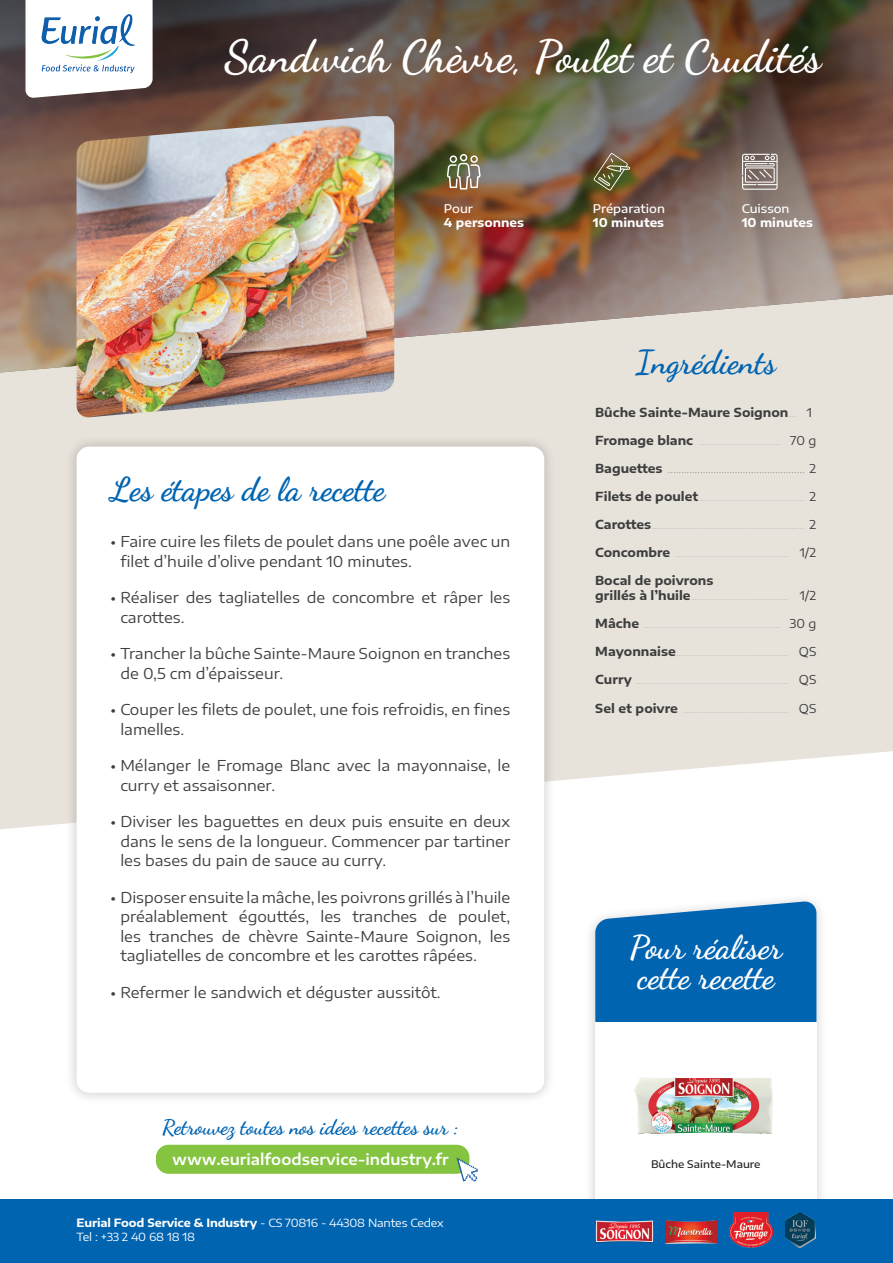
<style>
.page{position:relative;width:893px;height:1263px;background:#fff}
.page>*{position:absolute;margin:0;border:0;box-sizing:border-box;transform-origin:0 0}
.t1{font:700 45px "Dancing Script";color:#fff}
.t2{font:700 33px "Dancing Script";color:#0164b1}
.t3{font:700 33px/30px "Dancing Script";color:#fff}
.t4{font:700 21px "Dancing Script";color:#0164b1}
.t5{font:15px/19.5px "Encode Sans Expanded";color:#3e3e3f}
.t6{font:600 15px "Encode Sans Expanded";color:#fff}
.t7{font:100 12.3px "Encode Sans Expanded";color:#939598}
.t8{font:700 12.3px/15.3px "Encode Sans Expanded";color:#3e3e3f}
.t9{font:100 12.3px "Encode Sans Expanded";color:#3e3e3f}
.t10{font:700 12px "Encode Sans Expanded";color:#fff}
.t11{font:500 12px "Encode Sans Expanded";color:#fff}
.t12{font:11.25px/13.5px "Encode Sans Expanded";letter-spacing:-.015em;color:#fff}
.t13{font:500 10.5px "Encode Sans Expanded";color:#231f20}
.s1{font-weight:700}
.s2{font-weight:100;color:#939598}
.s3{font-weight:400}
.s4{font-weight:700;color:#3e3e3f}
.s5{font-weight:400;color:#3e3e3f}
</style>
<div class="page">
<svg style="left:590px;top:899px;width:231px;height:300px;fill:#f0f0f0"></svg>
<svg style="left:595px;top:900px;width:221px;height:122px;background:#1670b7"></svg>
<div style="left:595px;top:1022px;width:221px;height:208px;background:#fff"></div>
<svg style="left:0;top:374px;width:893px;height:455px;background:#e9e6de"></svg>
<img style="left:0;top:0;width:893px;height:374px">
<div style="left:65px;top:435px;width:491px;height:669px;background:#231f20;opacity:.25"></div>
<div style="left:77px;top:446px;width:467px;height:647px;background:#fff;border-radius:13px"></div>
<div style="left:0;top:1199px;width:893px;height:64px;background:#0164b1"></div>
<img style="left:77px;top:116px;width:317px;height:302px">
<svg style="left:26px;top:0;width:127px;height:98px"></svg>
<img style="left:40px;top:13px;width:97px;height:61px">
<img style="left:590px;top:1197px;width:64px;height:46px">
<img style="left:666px;top:1220px;width:50px;height:23px">
<img style="left:730px;top:1212px;width:42px;height:35px">
<img style="left:785px;top:1212px;width:30px;height:35px">
<svg style="left:742px;top:154px;width:36px;height:36px"></svg>
<svg style="left:593px;top:153px;width:38px;height:38px"></svg>
<svg style="left:447px;top:154px;width:34px;height:36px"></svg>
<div style="left:156px;top:1145px;width:313px;height:29px;background:#84c440;border-radius:13px"></div>
<svg style="left:457px;top:1158px;width:21px;height:23px"></svg>
<img style="left:634px;top:1077px;width:139px;height:57px">
<h1 class="t1" style="left:224px;top:28px;width:598px">Sandwich Chèvre, Poulet et Crudités</h1>
<p class="t11" style="left:444px;top:200px;width:31px">Pour</p>
<p class="t10" style="left:444px;top:213px;width:81px">4 personnes</p>
<h2 class="t2" style="left:111px;top:469px;width:276px">Les étapes de la recette</h2>
<p class="t5" style="left:120px;top:531px;width:391px;text-indent:-10px">• Faire cuire les filets de poulet dans une poêle avec un filet d’huile d’olive pendant 10 minutes.</p>
<p class="t5" style="left:120px;top:587px;width:391px;text-indent:-10px">• Réaliser des tagliatelles de concombre et râper les carottes.</p>
<p class="t5" style="left:120px;top:643px;width:391px;text-indent:-10px">• Trancher la bûche Sainte-Maure Soignon en tranches de 0,5 cm d’épaisseur.</p>
<p class="t5" style="left:120px;top:699px;width:391px;text-indent:-10px">• Couper les filets de poulet, une fois refroidis, en fines lamelles.</p>
<p class="t5" style="left:120px;top:755px;width:391px;text-indent:-10px">• Mélanger le Fromage Blanc avec la mayonnaise, le curry et assaisonner.</p>
<p class="t5" style="left:120px;top:811px;width:391px;text-align:justify;text-indent:-10px">• Diviser les baguettes en deux puis ensuite en deux dans le sens de la longueur. Commencer par tartiner les bases du pain de sauce au curry.</p>
<p class="t5" style="left:120px;top:886px;width:391px;text-align:justify;text-indent:-10px">• Disposer ensuite la mâche, les poivrons grillés à l’huile préalablement égouttés, les tranches de poulet, les tranches de chèvre Sainte-Maure Soignon, les tagliatelles de concombre et les carottes râpées.</p>
<p class="t5" style="left:111px;top:981px;width:332px">• Refermer le sandwich et déguster aussitôt.</p>
<h3 class="t4" style="left:162px;top:1114px;width:298px">Retrouvez toutes nos idées recettes sur :</h3>
<p class="t6" style="left:172px;top:1148px;width:278px">www.eurialfoodservice-industry.fr</p>
<p class="t12" style="left:77px;top:1215px;width:369px"><span class="s1">Eurial Food Service &amp; Industry</span> - CS 70816 - 44308 Nantes Cedex<br>Tel : +33 2 40 68 18 18</p>
<p class="t11" style="left:593px;top:200px;width:74px">Préparation</p>
<p class="t10" style="left:593px;top:213px;width:73px">10 minutes</p>
<p class="t11" style="left:742px;top:200px;width:49px">Cuisson</p>
<p class="t10" style="left:742px;top:213px;width:73px">10 minutes</p>
<h2 class="t2" style="left:636px;top:341px;width:142px">Ingrédients</h2>
<p class="t8" style="left:595px;top:403px;width:218px">Bûche Sainte-Maure Soignon<span class="s2">…</span> <span class="s3">1</span></p>
<p class="t8" style="left:595px;top:432px;width:223px">Fromage blanc <span class="s2">…………………………</span> <span class="s3">70 g</span></p>
<p class="t9" style="left:595px;top:460px;width:223px"><span class="s1">Baguettes</span> …………………………………………… <span class="s3">2</span></p>
<p class="t8" style="left:595px;top:488px;width:223px">Filets de poulet<span class="s2">…………………………………</span> <span class="s3">2</span></p>
<p class="t7" style="left:595px;top:516px;width:223px"><span class="s4">Carottes</span>………………………………………………… <span class="s5">2</span></p>
<p class="t7" style="left:595px;top:544px;width:223px"><span class="s4">Concombre</span> …………………………………… <span class="s5">1/2</span></p>
<p class="t8" style="left:595px;top:572px;width:223px">Bocal de poivrons<br>grillés à l’huile<span class="s2">………………………………</span> <span class="s3">1/2</span></p>
<p class="t7" style="left:595px;top:615px;width:223px"><span class="s4">Mâche</span> …………………………………………… <span class="s5">30 g</span></p>
<p class="t7" style="left:595px;top:643px;width:223px"><span class="s4">Mayonnaise</span>…………………………………… <span class="s5">QS</span></p>
<p class="t7" style="left:595px;top:671px;width:223px"><span class="s4">Curry</span> ………………………………………………… <span class="s5">QS</span></p>
<p class="t7" style="left:595px;top:699px;width:223px"><span class="s4">Sel et poivre</span> ………………………………… <span class="s5">QS</span></p>
<h2 class="t3" style="left:630px;top:932px;width:154px">Pour réaliser cette recette</h2>
<p class="t13" style="left:651px;top:1157px;width:111px">Bûche Sainte-Maure</p>
</div>
